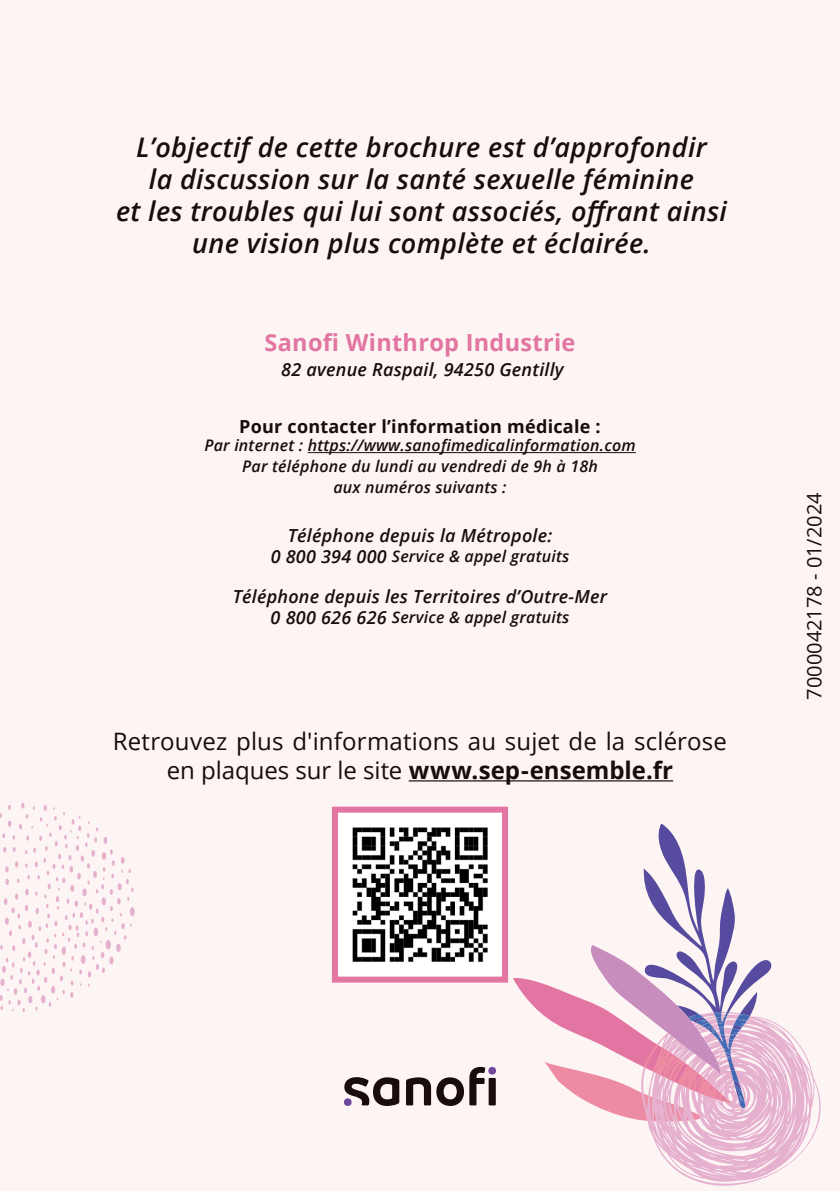
<style>
.page{position:relative;width:840px;height:1191px;background:#fff}
.page>*{position:absolute;margin:0;border:0;box-sizing:border-box;transform-origin:0 0}
.t1{font:italic 600 27px/32px "Open Sans";letter-spacing:.015em;color:#180c0d;text-align:center}
.t2{font:24px/28.8px "Open Sans";letter-spacing:.005em;color:#180c0d;text-align:center}
.t3{font:700 23.4px "Open Sans";letter-spacing:.015em;color:#e275a2}
.t4{font:20px "Open Sans";color:#180c0d}
.t5{font:italic 600 18px "Open Sans";letter-spacing:.015em;color:#180c0d}
.t6{font:700 18px "Open Sans";letter-spacing:.015em;color:#180c0d}
.t7{font:italic 600 16px/20.8px "Open Sans";letter-spacing:.015em;color:#180c0d;text-align:center}
.s1{font-size:18px}
.s2{font-weight:700}
</style>
<div class="page">
<div style="left:0;top:0;width:839px;height:1191px;background:#fdf4f4"></div>
<img style="left:339px;top:813px;width:161px;height:162px">
<div style="left:332px;top:806px;width:175px;height:176px;border:6px solid #e275a2"></div>
<hr style="left:408px;top:780px;width:264px;height:1px;background:#180c0d">
<hr style="left:307px;top:452px;width:328px;height:1px;background:#180c0d">
<svg style="left:344px;top:1077px;width:55px;height:29px"></svg>
<div style="left:488px;top:1078px;width:7px;height:27px;background:#180c0d"></div>
<svg style="left:406px;top:1067px;width:79px;height:39px"></svg>
<div style="left:344px;top:1098px;width:7px;height:8px;background:#6f479c;border-radius:50%"></div>
<div style="left:488px;top:1067px;width:7px;height:7px;background:#6f479c;border-radius:50%"></div>
<svg style="left:513px;top:823px;width:308px;height:363px"></svg>
<svg style="left:0;top:802px;width:135px;height:210px"></svg>
<h1 class="t1" style="left:116px;top:131px;width:612px">L’objectif de cette brochure est d’approfondir<br>la discussion sur la santé sexuelle féminine<br>et les troubles qui lui sont associés, offrant ainsi une vision plus complète et éclairée.</h1>
<h3 class="t3" style="left:264px;top:326px;width:312px">Sanofi Winthrop Industrie</h3>
<p class="t5" style="left:281px;top:357px;width:284px">82 avenue Raspail, 94250 Gentilly</p>
<p class="t6" style="left:239px;top:413px;width:363px">Pour contacter l’information médicale :</p>
<p class="t7" style="left:204px;top:435px;width:432px">Par internet : https://www.sanofimedicalinformation.com<br>Par téléphone du lundi au vendredi de 9h à 18h<br>aux numéros suivants :</p>
<p class="t5" style="left:287px;top:523px;width:266px">Téléphone depuis la Métropole:</p>
<p class="t7" style="left:270px;top:545px;width:300px"><span class="s1">0 800 394 000</span> Service &amp; appel gratuits</p>
<p class="t5" style="left:232px;top:584px;width:376px">Téléphone depuis les Territoires d’Outre-Mer</p>
<p class="t7" style="left:270px;top:606px;width:300px"><span class="s1">0 800 626 626</span> Service &amp; appel gratuits</p>
<h2 class="t2" style="left:113px;top:726px;width:615px">Retrouvez plus d'informations au sujet de la sclérose en plaques sur le site <span class="s2">www.sep-ensemble.fr</span></h2>
<p class="t4" style="left:799px;top:699px;width:209px;rotate:-90deg">7000042178 - 01/2024</p>
</div>
